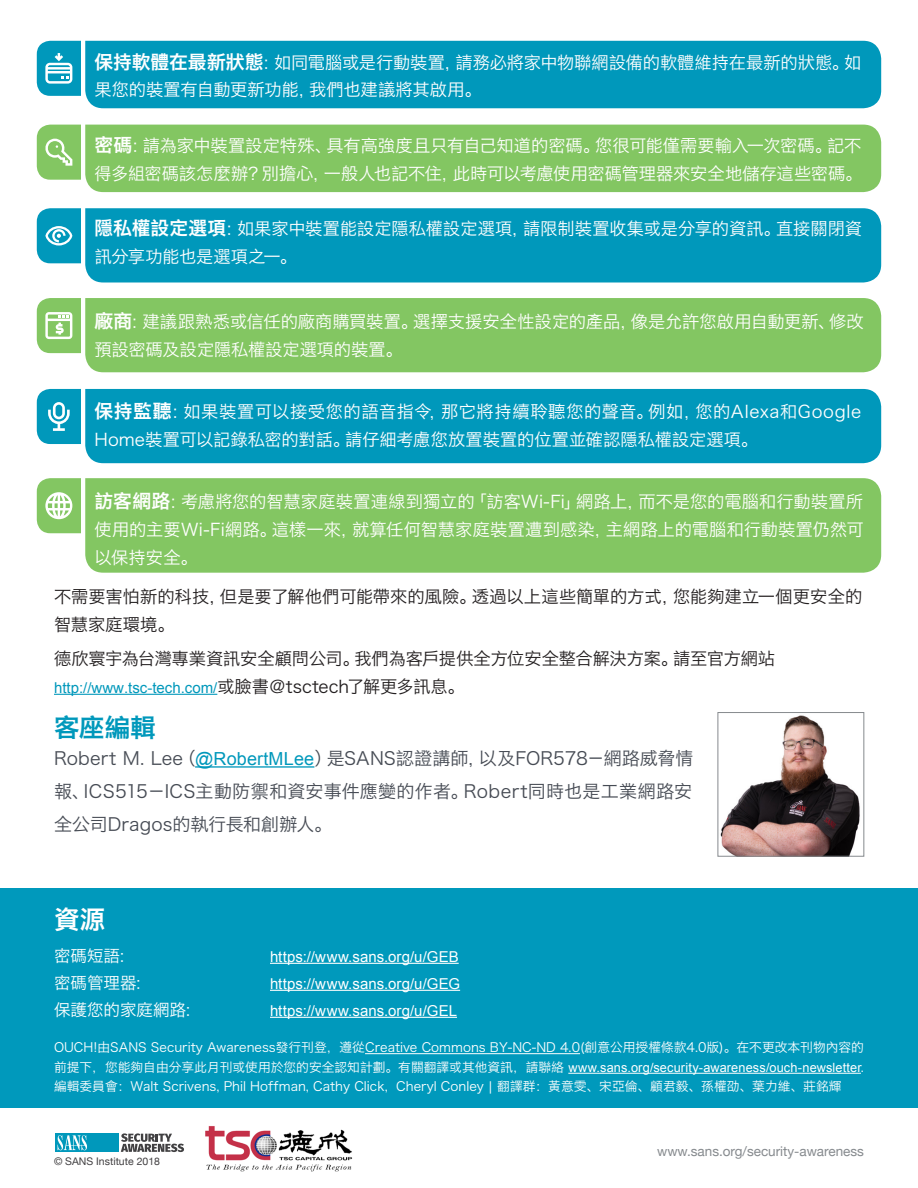
<style>
.page{position:relative;width:918px;height:1188px;background:#fff}
.page>*{position:absolute;margin:0;border:0;box-sizing:border-box;transform-origin:0 0}
.MainText{font:25.5px "Hiragino Sans GB W6";color:#0098bb}
.t1{font:25.5px "Hiragino Sans GB W6";color:#fff}
.indents{font:18.75px "Hiragino Sans GB W6";letter-spacing:.01em;color:#fff}
.MainText-2{font:18px/33px "Hiragino Sans GB W3";letter-spacing:.01em;color:#464b54}
.MainText-3{font:18px "Arial";letter-spacing:.01em;color:#0098bb}
.indents-2{font:17.25px/27.8px "Hiragino Sans GB W3";color:#fff}
.MainText-4{font:17.25px/27.8px "Hiragino Sans GB W3";letter-spacing:-.005em;color:#231f20}
.indents-3{font:17.25px "Hiragino Sans GB W3";letter-spacing:.03em;color:#fff}
.indents-4{font:17.25px "Hiragino Sans GB W3";letter-spacing:.04em;color:#fff}
.indents-5{font:17.25px "Hiragino Sans GB W3";letter-spacing:-.02em;color:#fff}
.t2{font:16.5px "Hira Kaku Pro W3";color:#fff}
.t3{font:15px "Arial";letter-spacing:.005em;color:#fff}
.MainText-5{font:15px "Arial";color:#0098bb}
.t4{font:13.5px "Helvetica Neue";color:#868a8e}
.t5{font:12.75px "Hiragino Sans GB W3";color:#fff}
.t6{font:12.75px "Arial";letter-spacing:.01em;color:#fff}
.t7{font:10.5px "Helvetica Neue";color:#413f41}
.s1{font-family:"Hiragino Sans GB W3";font-size:17.25px}
.s2{font-family:"Hiragino Sans GB W3";color:#464b54}
.s3{font-family:"Hiragino Sans GB W3"}
</style>
<div class="page">
<div style="left:85px;top:125px;width:796px;height:67px;background:#83c662"></div>
<div style="left:85px;top:208px;width:796px;height:75px;background:#0098bb"></div>
<div style="left:85px;top:41px;width:796px;height:67px;background:#0098bb"></div>
<div style="left:85px;top:298px;width:796px;height:74px;background:#83c662"></div>
<div style="left:85px;top:389px;width:796px;height:74px;background:#0098bb"></div>
<div style="left:85px;top:478px;width:796px;height:95px;background:#83c662"></div>
<hr style="left:54px;top:694px;width:163px;height:1px;background:#0098bb">
<svg style="left:121px;top:1133px;width:63px;height:19px"></svg>
<div style="left:56px;top:1133px;width:63px;height:19px;background:#0098bb"></div>
<svg style="left:58px;top:1135px;width:29px;height:15px"></svg>
<div style="left:0;top:889px;width:918px;height:219px;background:#0099bc"></div>
<hr style="left:270px;top:963px;width:189px;height:1px;background:#fff">
<hr style="left:270px;top:990px;width:190px;height:1px;background:#fff">
<hr style="left:270px;top:1017px;width:187px;height:1px;background:#fff">
<hr style="left:365px;top:1053px;width:215px;height:1px;background:#fff">
<hr style="left:568px;top:1073px;width:293px;height:1px;background:#fff">
<img style="left:205px;top:1126px;width:148px;height:46px">
<hr style="left:195px;top:766px;width:119px;height:2px;background:#0098bb">
<img style="left:720px;top:715px;width:140px;height:139px">
<div style="left:718px;top:712px;width:146px;height:144px;border:1px solid #868a8e"></div>
<svg style="left:37px;top:41px;width:44px;height:55px;background:#2daac7"></svg>
<svg style="left:37px;top:125px;width:44px;height:55px;background:#91cc74"></svg>
<svg style="left:37px;top:208px;width:44px;height:55px;background:#1fa4c3"></svg>
<svg style="left:37px;top:389px;width:44px;height:55px;background:#21a5c3"></svg>
<svg style="left:37px;top:478px;width:44px;height:55px"></svg>
<svg style="left:37px;top:298px;width:44px;height:55px;background:#99d07e"></svg>
<p class="indents" style="left:94px;top:49px;width:187px">保持軟體在最新狀態<span class="s1">：</span></p>
<p class="indents-2" style="left:274px;top:48px;width:189px">如同電腦或是行動裝置，</p>
<p class="indents-2" style="left:455px;top:48px;width:395px">請務必將家中物聯網設備的軟體維持在最新的狀態。</p>
<p class="indents-2" style="left:844px;top:48px;width:19px">如</p>
<p class="indents-2" style="left:309px;top:76px;width:174px">我們也建議將其啟用。</p>
<p class="indents-2" style="left:94px;top:76px;width:223px">果您的裝置有自動更新功能，</p>
<p class="indents" style="left:94px;top:133px;width:56px">密碼<span class="s1">：</span></p>
<p class="indents-2" style="left:143px;top:131px;width:190px">請為家中裝置設定特殊、</p>
<p class="indents-2" style="left:326px;top:131px;width:275px">具有高強度且只有自己知道的密碼。</p>
<p class="indents-2" style="left:595px;top:131px;width:238px">您很可能僅需要輸入一次密碼。</p>
<p class="indents-2" style="left:827px;top:131px;width:36px">記不</p>
<p class="indents-2" style="left:262px;top:159px;width:70px">別擔心，</p>
<p class="indents-2" style="left:94px;top:159px;width:173px">得多組密碼該怎麼辦？</p>
<p class="indents-5" style="left:324px;top:163px;width:137px">一般人也記不住，</p>
<p class="indents-2" style="left:453px;top:159px;width:411px">此時可以考慮使用密碼管理器來安全地儲存這些密碼。</p>
<p class="indents" style="left:94px;top:216px;width:150px">隱私權設定選項<span class="s1">：</span></p>
<p class="indents-2" style="left:94px;top:242px;width:204px">訊分享功能也是選項之一。</p>
<p class="indents-2" style="left:237px;top:215px;width:294px">如果家中裝置能設定隱私權設定選項，</p>
<p class="indents-2" style="left:523px;top:215px;width:259px">請限制裝置收集或是分享的資訊。</p>
<p class="indents-2" style="left:776px;top:215px;width:88px">直接關閉資</p>
<p class="indents" style="left:94px;top:309px;width:55px">廠商<span class="s1">：</span></p>
<p class="indents-2" style="left:94px;top:335px;width:310px">預設密碼及設定隱私權設定選項的裝置。</p>
<p class="indents-2" style="left:413px;top:308px;width:226px">選擇支援安全性設定的產品，</p>
<p class="indents-2" style="left:143px;top:308px;width:277px">建議跟熟悉或信任的廠商購買裝置。</p>
<p class="indents-2" style="left:631px;top:308px;width:206px">像是允許您啟用自動更新、</p>
<p class="indents-2" style="left:829px;top:308px;width:36px">修改</p>
<p class="indents" style="left:94px;top:399px;width:96px">保持監聽<span class="s1">：</span></p>
<p class="indents-3" style="left:184px;top:401px;width:264px">如果裝置可以接受您的語音指令，</p>
<p class="indents-3" style="left:441px;top:401px;width:213px">那它將持續聆聽您的聲音。</p>
<p class="indents-2" style="left:649px;top:398px;width:54px">例如，</p>
<p class="indents-4" style="left:696px;top:401px;width:167px">您的Alexa和Google</p>
<p class="indents-2" style="left:345px;top:425px;width:414px">請仔細考慮您放置裝置的位置並確認隱私權設定選項。</p>
<p class="indents-2" style="left:94px;top:425px;width:257px">Home裝置可以記錄私密的對話。</p>
<p class="indents" style="left:94px;top:489px;width:94px">訪客網路<span class="s1">：</span></p>
<p class="indents-2" style="left:181px;top:488px;width:295px">考慮將您的智慧家庭裝置連線到獨立的</p>
<p class="indents-2" style="left:470px;top:488px;width:113px">「訪客Wi-Fi」</p>
<p class="indents-2" style="left:576px;top:488px;width:70px">網路上，</p>
<p class="indents-2" style="left:638px;top:488px;width:226px">而不是您的電腦和行動裝置所</p>
<p class="indents-2" style="left:272px;top:515px;width:88px">這樣一來，</p>
<p class="indents-2" style="left:94px;top:515px;width:184px">使用的主要Wi-Fi網路。以保持安全。</p>
<p class="indents-2" style="left:352px;top:515px;width:261px">就算任何智慧家庭裝置遭到感染，</p>
<p class="indents-2" style="left:606px;top:515px;width:260px">主網路上的電腦和行動裝置仍然可</p>
<p class="MainText-4" style="left:472px;top:583px;width:209px">透過以上這些簡單的方式，</p>
<p class="MainText-4" style="left:220px;top:583px;width:258px">但是要了解他們可能帶來的風險。</p>
<p class="MainText-4" style="left:54px;top:583px;width:174px">不需要害怕新的科技，智慧家庭環境。</p>
<p class="MainText-4" style="left:673px;top:583px;width:191px">您能夠建立一個更安全的</p>
<p class="MainText-4" style="left:54px;top:644px;width:307px">德欣寰宇為台灣專業資訊安全顧問公司。</p>
<p class="MainText-4" style="left:217px;top:672px;width:249px">或臉書＠tsctech了解更多訊息。</p>
<p class="MainText-4" style="left:354px;top:644px;width:325px">我們為客戶提供全方位安全整合解決方案。</p>
<p class="MainText-4" style="left:673px;top:644px;width:104px">請至官方網站</p>
<p class="MainText-5" style="left:54px;top:678px;width:165px">http://www.tsc-tech.com/</p>
<p class="MainText" style="left:54px;top:711px;width:103px">客座編輯</p>
<p class="MainText-3" style="left:178px;top:747px;width:156px"><span class="s2">（</span>@RobertMLee<span class="s2">）</span></p>
<p class="MainText-2" style="left:327px;top:741px;width:161px">是SANS認證講師，</p>
<p class="MainText-2" style="left:54px;top:741px;width:131px">Robert M. Lee</p>
<p class="MainText-2" style="left:479px;top:741px;width:216px">以及FOR578－網路威脅情</p>
<p class="MainText-2" style="left:84px;top:774px;width:386px">ICS515－ICS主動防禦和資安事件應變的作者。</p>
<p class="MainText-2" style="left:54px;top:774px;width:280px">報、<br>全公司Dragos的執行長和創辦人。</p>
<p class="MainText-2" style="left:464px;top:774px;width:230px">Robert同時也是工業網路安</p>
<p class="t1" style="left:54px;top:902px;width:53px">資源</p>
<p class="t2" style="left:54px;top:941px;width:71px">密碼短語:</p>
<p class="t2" style="left:54px;top:968px;width:88px">密碼管理器:</p>
<p class="t3" style="left:270px;top:947px;width:190px">https://www.sans.org /u/ GEB</p>
<p class="t3" style="left:270px;top:974px;width:192px">https://www.sans.org /u/ GEG</p>
<p class="t2" style="left:54px;top:995px;width:137px">保護您的家庭網路:</p>
<p class="t5" style="left:54px;top:1040px;width:812px">OUCH!由SANS Security Awareness發行刊登，遵從Creative Commons BY-NC-ND 4.0(創意公用授權條款4.0版)。在不更改本刊物內容的</p>
<p class="t6" style="left:54px;top:1059px;width:812px"><span class="s3">前提下，您能夠自由分享此月刊或使用於您的安全認知計劃。有關翻譯或其他資訊，請聯絡</span> www.sans.org/security-awareness/ouch-newsletter<span class="s3">.</span></p>
<p class="t5" style="left:396px;top:1079px;width:447px">Cheryl Conley | 翻譯群：黃意雯、宋亞倫、顧君毅、孫權劭、葉力維、莊銘輝</p>
<p class="t3" style="left:270px;top:1001px;width:189px">https://www.sans.org /u/ GEL</p>
<p class="t5" style="left:54px;top:1079px;width:335px">編輯委員會：Walt Scrivens, Phil Hoffman, Cathy Click,</p>
<p class="t7" style="left:54px;top:1154px;width:108px">© SANS Institute 2018</p>
<p class="t4" style="left:657px;top:1142px;width:208px">www.sans.org/security-awareness</p>
</div>
